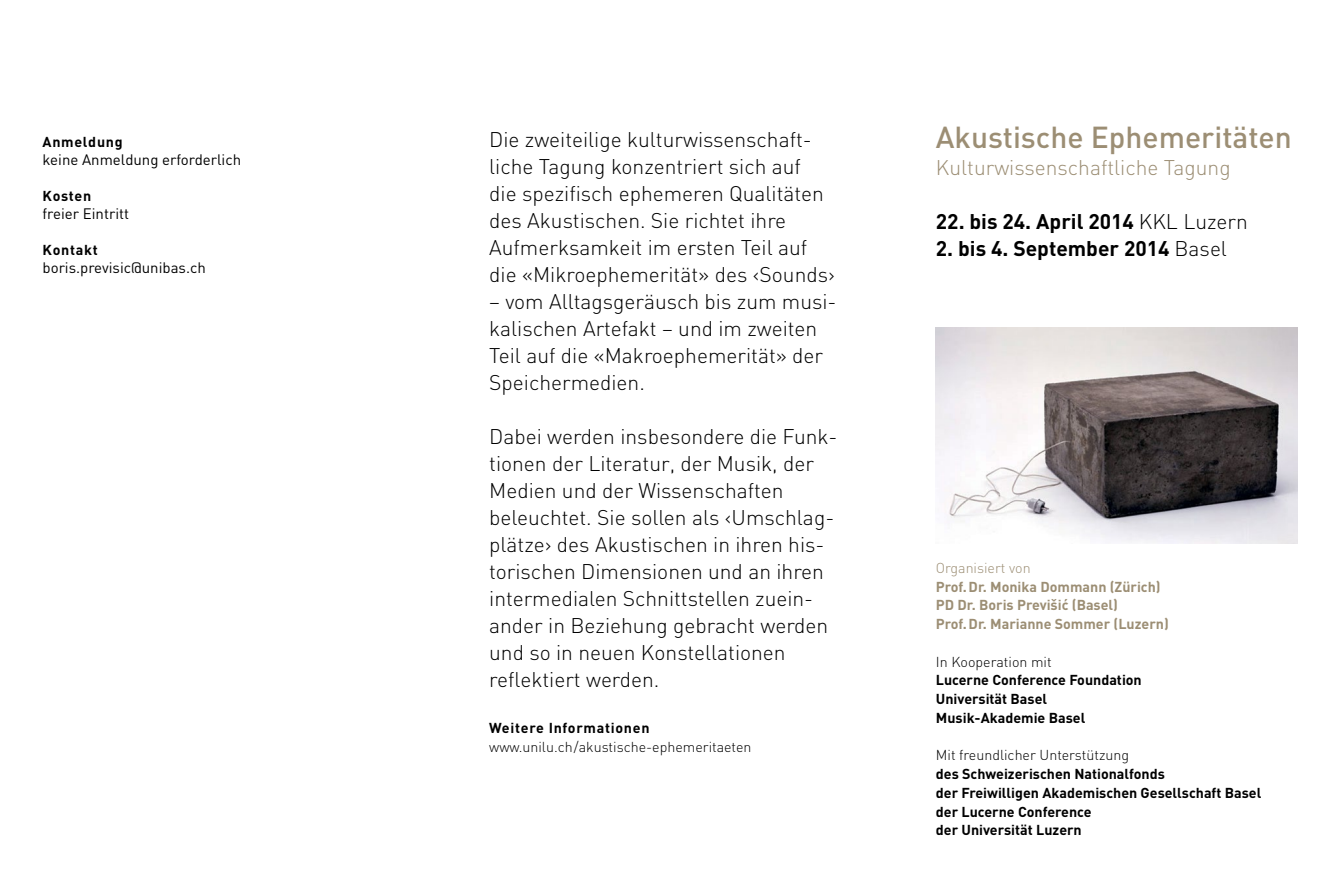
<style>
.page{position:relative;width:1340px;height:893px;background:#fff}
.page>*{position:absolute;margin:0;border:0;box-sizing:border-box;transform-origin:0 0}
.t1{font:500 30px "DIN";color:#9c8e74}
.t2{font:300 21px/27px "DIN";color:#000}
.t3{font:700 21px "DIN";color:#000}
.t4{font:300 21px "DIN";color:#9c8e74}
.t5{font:15px "DIN";color:#000}
.t6{font:700 14.25px/18.8px "DIN";color:#000}
.t7{font:700 14.25px/18.8px "DIN";color:#9c8e74}
.t8{font:300 14.25px "DIN";color:#000}
.t9{font:700 14.25px "DIN";letter-spacing:.05em;color:#000}
.t10{font:300 14.25px "DIN";color:#9c8e74}
.s1{font-weight:300}
</style>
<div class="page">
<img style="left:935px;top:327px;width:362px;height:216px">
<p class="t9" style="left:43px;top:133px;width:82px">Anmeldung</p>
<p class="t5" style="left:43px;top:150px;width:200px">keine Anmeldung erforderlich</p>
<p class="t6" style="left:43px;top:186px;width:50px">Kosten</p>
<p class="t5" style="left:43px;top:204px;width:88px">freier Eintritt</p>
<p class="t9" style="left:43px;top:241px;width:57px">Kontakt</p>
<p class="t5" style="left:43px;top:258px;width:165px">boris.previsic@unibas.ch</p>
<p class="t2" style="left:489px;top:126px;width:347px">Die zweiteilige kulturwissenschaft&shy;liche Tagung konzentriert sich auf<br>die spezifisch ephemeren Qualitäten des Akustischen. Sie richtet ihre Aufmerksamkeit im ersten Teil auf die «Mikroephemerität» des ‹Sounds›</p>
<p class="t2" style="left:489px;top:288px;width:349px">– vom Alltagsgeräusch bis zum musi&shy;kalischen Artefakt – und im zweiten<br>Teil auf die «Makroephemerität» der<br>Speichermedien.</p>
<p class="t2" style="left:489px;top:423px;width:350px">Dabei werden insbesondere die Funk&shy;tionen der Literatur, der Musik, der Medien und der Wissenschaften beleuchtet. Sie sollen als ‹Umschlag&shy;plätze› des Akustischen in ihren his&shy;torischen Dimensionen und an ihren intermedialen Schnittstellen zuein&shy;ander in Beziehung gebracht werden und so in neuen Konstellationen reflektiert werden.</p>
<p class="t9" style="left:489px;top:719px;width:162px">Weitere Informationen</p>
<p class="t8" style="left:489px;top:738px;width:264px">www.unilu.ch/akustische-ephemeritaeten</p>
<h1 class="t1" style="left:935px;top:118px;width:357px">Akustische Ephemeritäten</h1>
<p class="t4" style="left:935px;top:155px;width:296px">Kulturwissenschaftliche Tagung</p>
<p class="t3" style="left:935px;top:208px;width:313px">22. bis 24. April 2014 <span class="s1">KKL Luzern</span></p>
<p class="t3" style="left:935px;top:235px;width:293px">2. bis 4. September 2014 <span class="s1">Basel</span></p>
<p class="t10" style="left:935px;top:559px;width:96px">Organisiert von</p>
<p class="t7" style="left:935px;top:576px;width:234px">Prof. Dr. Monika Dommann (Zürich)<br>PD Dr. Boris Previši´c (Basel)<br>Prof. Dr. Marianne Sommer (Luzern)</p>
<p class="t8" style="left:935px;top:653px;width:117px">In Kooperation mit</p>
<p class="t6" style="left:935px;top:670px;width:207px">Lucerne Conference Foundation<br>Universität Basel<br>Musik-Akademie Basel</p>
<p class="t8" style="left:935px;top:746px;width:195px">Mit freundlicher Unterstützung</p>
<p class="t6" style="left:935px;top:764px;width:327px">des Schweizerischen Nationalfonds<br>der Freiwilligen Akademischen Gesellschaft Basel der Lucerne Conference<br>der Universität Luzern</p>
</div>
